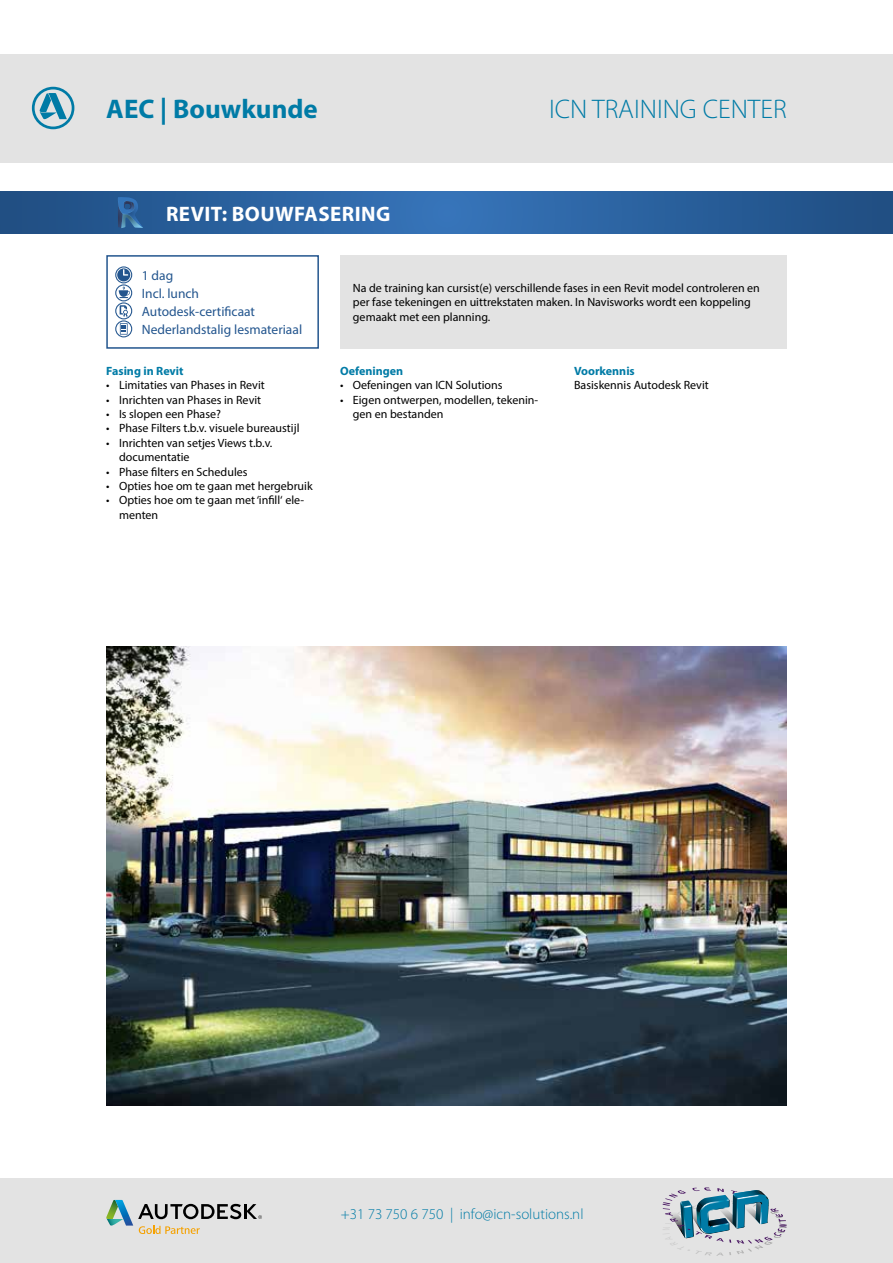
<style>
.page{position:relative;width:893px;height:1263px;background:#fff}
.page>*{position:absolute;margin:0;border:0;box-sizing:border-box;transform-origin:0 0}
.t1{font:300 27px "Myriad Pro";color:#007ba6}
.t2{font:700 27px "Myriad Pro";color:#007ba6}
.t3{font:700 21px "Myriad Pro";letter-spacing:.02em;color:#fff}
.t4{font:300 15px "Myriad Pro";color:#007ba6}
.t5{font:13.5px/18px "Myriad Pro";color:#23558e}
.t6{font:12px/14.4px "Myriad Pro";color:#000}
.t7{font:700 12px "Myriad Pro";color:#007ba6}
</style>
<div class="page">
<div style="left:0;top:54px;width:893px;height:108px;background:#e3e3e3"></div>
<div style="left:0;top:1178px;width:893px;height:85px;background:#e3e3e3"></div>
<img style="left:106px;top:646px;width:681px;height:460px">
<svg style="left:0;top:191px;width:893px;height:43px;background:#2a609d"></svg>
<div style="left:106px;top:255px;width:213px;height:94px;border:2px solid #23558e"></div>
<svg style="left:115px;top:266px;width:17px;height:71px"></svg>
<div style="left:340px;top:255px;width:447px;height:94px;background:#e3e3e3"></div>
<svg style="left:118px;top:197px;width:25px;height:31px"></svg>
<svg style="left:32px;top:87px;width:42px;height:42px"></svg>
<svg style="left:106px;top:1200px;width:156px;height:34px"></svg>
<img style="left:662px;top:1187px;width:125px;height:59px">
<h1 class="t2" style="left:106px;top:91px;width:213px">AEC | Bouwkunde</h1>
<h2 class="t3" style="left:166px;top:200px;width:226px">REVIT: BOUWFASERING</h2>
<h1 class="t1" style="left:549px;top:93px;width:239px">ICN TRAINING CENTER</h1>
<p class="t5" style="left:142px;top:266px;width:162px">1 dag<br>Incl. lunch<br>Autodesk-certificaat<br>Nederlandstalig lesmateriaal</p>
<p class="t7" style="left:106px;top:363px;width:79px">Fasing in Revit</p>
<p class="t6" style="left:106px;top:378px;width:160px">• Limitaties van Phases in Revit</p>
<p class="t6" style="left:106px;top:392px;width:156px">• Inrichten van Phases in Revit</p>
<p class="t6" style="left:106px;top:406px;width:116px">• Is slopen een Phase?</p>
<p class="t6" style="left:106px;top:421px;width:195px">• Phase Filters t.b.v. visuele bureaustijl</p>
<p class="t6" style="left:119px;top:435px;width:155px;text-indent:-13px">• Inrichten van setjes Views t.b.v. documentatie</p>
<p class="t6" style="left:106px;top:464px;width:143px">• Phase filters en Schedules</p>
<p class="t6" style="left:106px;top:478px;width:208px">• Opties hoe om te gaan met hergebruik</p>
<p class="t6" style="left:119px;top:493px;width:187px;text-indent:-13px">• Opties hoe om te gaan met ‘infill‘ ele&shy;menten</p>
<p class="t6" style="left:353px;top:281px;width:408px">Na de training kan cursist(e) verschillende fases in een Revit model controleren en per fase tekeningen en uittrekstaten maken. In Navisworks wordt een koppeling gemaakt met een planning.</p>
<p class="t7" style="left:340px;top:363px;width:64px">Oefeningen</p>
<p class="t6" style="left:340px;top:378px;width:164px">• Oefeningen van ICN Solutions</p>
<p class="t6" style="left:353px;top:392px;width:187px;text-indent:-13px">• Eigen ontwerpen, modellen, tekenin&shy;gen en bestanden</p>
<p class="t7" style="left:574px;top:363px;width:62px">Voorkennis</p>
<p class="t6" style="left:574px;top:378px;width:136px">Basiskennis Autodesk Revit</p>
<p class="t4" style="left:341px;top:1205px;width:244px">+31 73 750 6 750 | info@icn-solutions.nl</p>
</div>
